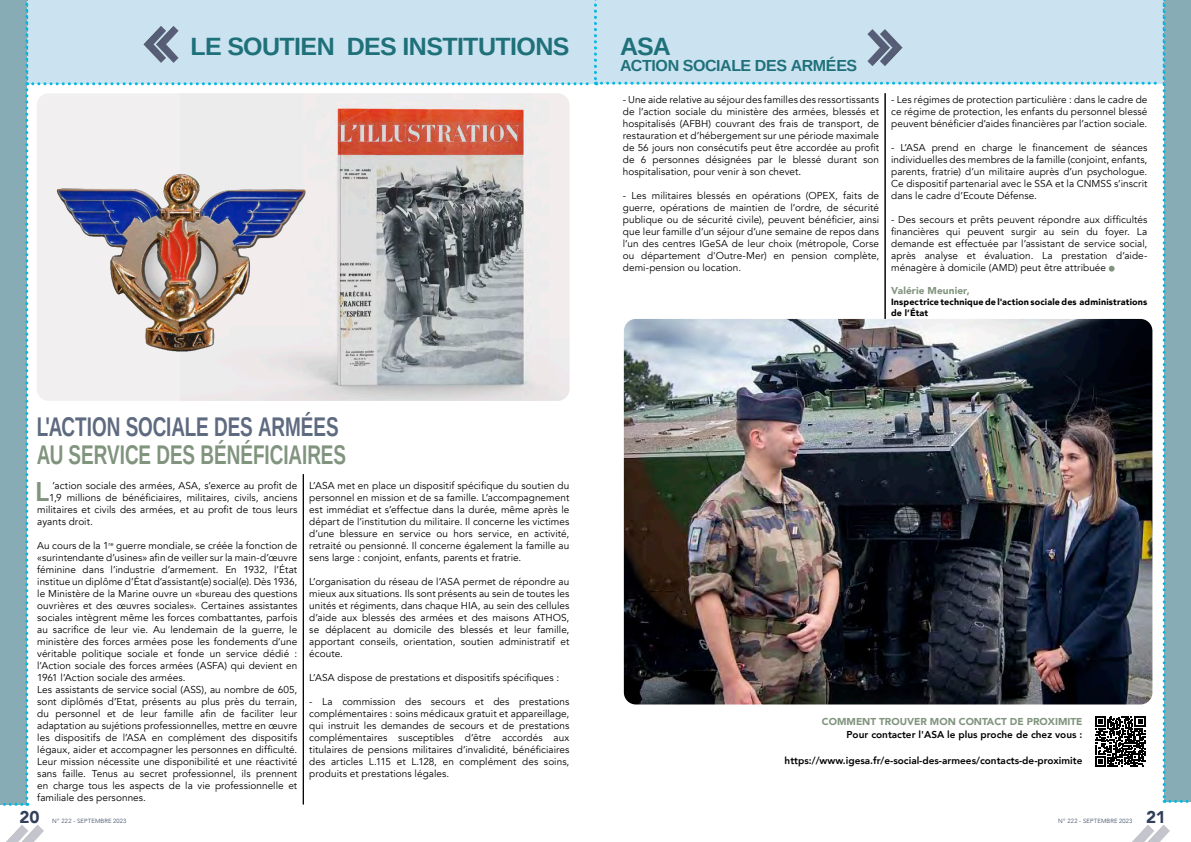
<style>
.page{position:relative;width:1191px;height:842px;background:#fff}
.page>*{position:absolute;margin:0;border:0;box-sizing:border-box;transform-origin:0 0}
._02_Main_Text{font:54px "Avenir";color:#80947e}
._01_Main_Header{font:700 27px "Arimo";color:#80947e;scale:.7 1}
._01_Main_Header-2{font:700 27px "Arimo";letter-spacing:-.005em;color:#5e6a80;scale:.7 1}
._02_Main_Text-2{font:800 26.9px "Avenir";color:#80947d}
._01_Main_Header-3{font:700 25px "Arimo";letter-spacing:-.025em;color:#1f7179}
.t1{font:900 17px "Avenir";color:#32405c}
._01_Main_Header-4{font:700 16px "Arimo";letter-spacing:-.025em;color:#1f7179}
._02_Main_Text-3{font:10px/12px "Avenir";letter-spacing:.005em;color:#000;text-align:justify}
.t2{font:800 10px "Avenir";color:#000}
._02_Main_Text-4{font:900 10px "Avenir";color:#81957f}
._02_Main_Text-5{font:900 9px/10.8px "Avenir";letter-spacing:.015em;color:#000}
.t3{font:300 6px "Avenir";letter-spacing:.025em;color:#32405c}
</style>
<div class="page">
<img style="left:1132px;top:825px;width:38px;height:17px">
<img style="left:6px;top:825px;width:38px;height:17px">
<img style="left:0;top:0;width:1191px;height:806px">
<p class="_01_Main_Header-3" style="left:191px;top:30px;width:380px">LE SOUTIEN DES INSTITUTIONS</p>
<p class="_01_Main_Header-3" style="left:620px;top:30px;width:52px">ASA</p>
<p class="_01_Main_Header-4" style="left:620px;top:55px;width:238px">ACTION SOCIALE DES ARMÉES</p>
<p class="_02_Main_Text-3" style="left:623px;top:94px;width:258px">- Une aide relative au séjour des familles des ressortissants de l’action sociale du ministère des armées, blessés et hospitalisés (AFBH) couvrant des frais de transport, de restauration et d’hébergement sur une période maximale de 56 jours non consécutifs peut être accordée au profit de 6 personnes désignées par le blessé durant son hospitalisation, pour venir à son chevet.</p>
<p class="_02_Main_Text-3" style="left:623px;top:190px;width:258px">- Les militaires blessés en opérations (OPEX, faits de guerre, opérations de maintien de l’ordre, de sécurité publique ou de sécurité civile), peuvent bénéficier, ainsi que leur famille d’un séjour d’une semaine de repos dans l’un des centres IGeSA de leur choix (métropole, Corse ou département d'Outre-Mer) en pension complète, demi-pension ou location.</p>
<p class="_02_Main_Text-3" style="left:891px;top:94px;width:258px">- Les régimes de protection particulière : dans le cadre de ce régime de protection, les enfants du personnel blessé peuvent bénéficier d’aides financières par l’action sociale.</p>
<p class="_02_Main_Text-3" style="left:891px;top:142px;width:258px">- L’ASA prend en charge le financement de séances individuelles des membres de la famille (conjoint, enfants, parents, fratrie) d’un militaire auprès d’un psychologue.<br>Ce dispositif partenarial avec le SSA et la CNMSS s’inscrit dans le cadre d’Ecoute Défense.</p>
<p class="_02_Main_Text-3" style="left:891px;top:214px;width:258px">- Des secours et prêts peuvent répondre aux difficultés financières qui peuvent surgir au sein du foyer. La demande est effectuée par l’assistant de service social, après analyse et évaluation. La prestation d’aide&shy;ménagère à domicile (AMD) peut être attribuée</p>
<p class="_02_Main_Text" style="left:1104px;top:220px;width:17px">.</p>
<p class="_02_Main_Text-4" style="left:891px;top:282px;width:80px">Valérie Meunier,</p>
<p class="_02_Main_Text-5" style="left:891px;top:296px;width:258px">Inspectrice technique de l'action sociale des administrations de l’État</p>
<p class="_01_Main_Header-2" style="left:37px;top:408px;width:433px">L'ACTION SOCIALE DES ARMÉES</p>
<p class="_01_Main_Header" style="left:37px;top:436px;width:443px">AU SERVICE DES BÉNÉFICIAIRES</p>
<p class="_02_Main_Text-2" style="left:35px;top:471px;width:15px">L</p>
<p class="_02_Main_Text-3" style="left:52px;top:480px;width:246px">’action sociale des armées, ASA, s’exerce au profit de</p>
<p class="_02_Main_Text-3" style="left:309px;top:480px;width:262px">L’ASA met en place un dispositif spécifique du soutien du personnel en mission et de sa famille. L’accompagnement est immédiat et s’effectue dans la durée, même après le départ de l’institution du militaire. Il concerne les victimes d’une blessure en service ou hors service, en activité, retraité ou pensionné. Il concerne également la famille au sens large : conjoint, enfants, parents et fratrie.</p>
<p class="_02_Main_Text-3" style="left:309px;top:576px;width:262px">L’organisation du réseau de l’ASA permet de répondre au mieux aux situations. Ils sont présents au sein de toutes les unités et régiments, dans chaque HIA, au sein des cellules d’aide aux blessés des armées et des maisons ATHOS, se déplacent au domicile des blessés et leur famille, apportant conseils, orientation, soutien administratif et écoute.</p>
<p class="_02_Main_Text-3" style="left:309px;top:672px;width:251px">L’ASA dispose de prestations et dispositifs spécifiques :</p>
<p class="_02_Main_Text-3" style="left:309px;top:696px;width:261px">- La commission des secours et des prestations complémentaires : soins médicaux gratuit et appareillage, qui instruit les demandes de secours et de prestations complémentaires susceptibles d’être accordés aux titulaires de pensions militaires d’invalidité, bénéficiaires des articles L.115 et L.128, en complément des soins, produits et prestations légales.</p>
<p class="_02_Main_Text-3" style="left:49px;top:492px;width:250px">1,9 millions de bénéficiaires, militaires, civils, anciens</p>
<p class="_02_Main_Text-3" style="left:37px;top:504px;width:261px">militaires et civils des armées, et au profit de tous leurs</p>
<p class="_02_Main_Text-3" style="left:37px;top:516px;width:57px">ayants droit.</p>
<p class="_02_Main_Text-3" style="left:37px;top:540px;width:262px">Au cours de la 1<sup>re</sup> guerre mondiale, se créée la fonction de «surintendante d’usines» afin de veiller sur la main-d’œuvre féminine dans l’industrie d’armement. En 1932, l’État institue un diplôme d’État d’assistant(e) social(e). Dès 1936, le Ministère de la Marine ouvre un «bureau des questions ouvrières et des œuvres sociales». Certaines assistantes sociales intègrent même les forces combattantes, parfois au sacrifice de leur vie. Au lendemain de la guerre, le ministère des forces armées pose les fondements d’une véritable politique sociale et fonde un service dédié : l’Action sociale des forces armées (ASFA) qui devient en 1961 l’Action sociale des armées.</p>
<p class="_02_Main_Text-3" style="left:37px;top:684px;width:261px">Les assistants de service social (ASS), au nombre de 605, sont diplômés d’Etat, présents au plus près du terrain, du personnel et de leur famille afin de faciliter leur adaptation au sujétions professionnelles, mettre en œuvre les dispositifs de l’ASA en complément des dispositifs légaux, aider et accompagner les personnes en difficulté.<br>Leur mission nécessite une disponibilité et une réactivité sans faille. Tenus au secret professionnel, ils prennent en charge tous les aspects de la vie professionnelle et familiale des personnes.</p>
<p class="_02_Main_Text-4" style="left:822px;top:713px;width:262px">COMMENT TROUVER MON CONTACT DE PROXIMITE</p>
<p class="t2" style="left:846px;top:727px;width:237px">Pour contacter l'ASA le plus proche de chez vous :</p>
<p class="t2" style="left:784px;top:753px;width:299px">https://www.igesa.fr/e-social-des-armees/contacts-de-proximite</p>
<h3 class="t1" style="left:20px;top:803px;width:22px">20</h3>
<p class="t3" style="left:52px;top:817px;width:75px">N° 222 - SEPTEMBRE 2023</p>
<p class="t3" style="left:1058px;top:817px;width:75px">N° 222 - SEPTEMBRE 2023</p>
<h3 class="t1" style="left:1146px;top:803px;width:21px">21</h3>
</div>
